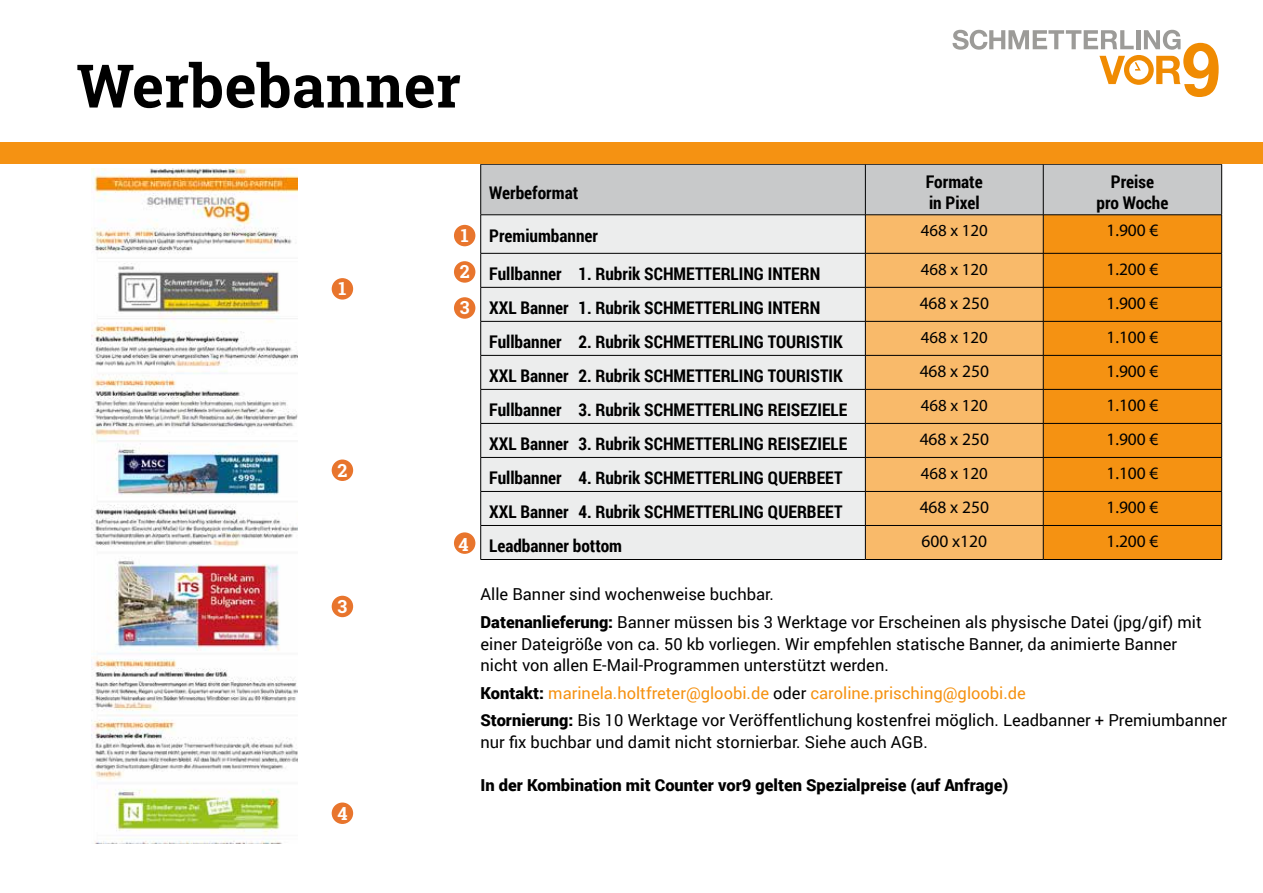
<style>
.page{position:relative;width:1263px;height:893px;background:#fff}
.page>*{position:absolute;margin:0;border:0;box-sizing:border-box;transform-origin:0 0}
.t1{font:700 60px "Roboto Slab";letter-spacing:.005em;color:#000}
.t2{font:700 18px "Roboto Slab";color:#fff}
.t3{font:700 17.4px/21px "Roboto Condensed";color:#000}
.t4{font:17.4px "Myriad Pro";color:#000}
.t5{font:16.95px "Myriad Pro";color:#000}
.t6{font:16.5px/27.6px "Roboto";color:#000}
.t7{font:900 16.5px "Roboto";color:#000}
.s1{font-weight:900}
.s2{color:#f59212}
</style>
<div class="page">
<div style="left:481px;top:165px;width:740px;height:50px;background:#c8c9ca"></div>
<svg style="left:481px;top:216px;width:384px;height:343px;background:#e6e7e7"></svg>
<div style="left:866px;top:216px;width:177px;height:343px;background:#f9ba6a"></div>
<div style="left:1044px;top:216px;width:177px;height:343px;background:#f59212"></div>
<hr style="left:480px;top:164px;width:385px;height:1px;background:#000">
<hr style="left:480px;top:164px;width:1px;height:51px;background:#000">
<hr style="left:865px;top:164px;width:178px;height:1px;background:#000">
<hr style="left:865px;top:164px;width:1px;height:51px;background:#000">
<hr style="left:1043px;top:164px;width:179px;height:1px;background:#000">
<hr style="left:1043px;top:164px;width:1px;height:51px;background:#000">
<hr style="left:1221px;top:164px;width:1px;height:51px;background:#000">
<hr style="left:480px;top:215px;width:385px;height:1px;background:#000">
<hr style="left:480px;top:215px;width:1px;height:38px;background:#000">
<hr style="left:865px;top:215px;width:178px;height:1px;background:#000">
<hr style="left:865px;top:215px;width:1px;height:38px;background:#000">
<hr style="left:480px;top:253px;width:385px;height:1px;background:#000">
<hr style="left:480px;top:253px;width:1px;height:34px;background:#000">
<hr style="left:865px;top:253px;width:178px;height:1px;background:#000">
<hr style="left:865px;top:253px;width:1px;height:34px;background:#000">
<hr style="left:480px;top:287px;width:385px;height:1px;background:#000">
<hr style="left:480px;top:288px;width:1px;height:33px;background:#000">
<hr style="left:865px;top:287px;width:178px;height:1px;background:#000">
<hr style="left:865px;top:288px;width:1px;height:33px;background:#000">
<hr style="left:480px;top:321px;width:385px;height:1px;background:#000">
<hr style="left:480px;top:322px;width:1px;height:33px;background:#000">
<hr style="left:865px;top:321px;width:178px;height:1px;background:#000">
<hr style="left:865px;top:322px;width:1px;height:33px;background:#000">
<hr style="left:480px;top:355px;width:385px;height:1px;background:#000">
<hr style="left:480px;top:356px;width:1px;height:33px;background:#000">
<hr style="left:865px;top:355px;width:178px;height:1px;background:#000">
<hr style="left:865px;top:356px;width:1px;height:33px;background:#000">
<hr style="left:480px;top:389px;width:385px;height:1px;background:#000">
<hr style="left:480px;top:390px;width:1px;height:33px;background:#000">
<hr style="left:865px;top:389px;width:178px;height:1px;background:#000">
<hr style="left:865px;top:390px;width:1px;height:33px;background:#000">
<hr style="left:480px;top:423px;width:385px;height:1px;background:#000">
<hr style="left:480px;top:424px;width:1px;height:33px;background:#000">
<hr style="left:865px;top:423px;width:178px;height:1px;background:#000">
<hr style="left:865px;top:424px;width:1px;height:33px;background:#000">
<hr style="left:480px;top:457px;width:385px;height:1px;background:#000">
<hr style="left:480px;top:458px;width:1px;height:33px;background:#000">
<hr style="left:865px;top:457px;width:178px;height:1px;background:#000">
<hr style="left:865px;top:458px;width:1px;height:33px;background:#000">
<hr style="left:480px;top:491px;width:385px;height:1px;background:#000">
<hr style="left:480px;top:492px;width:1px;height:33px;background:#000">
<hr style="left:865px;top:491px;width:178px;height:1px;background:#000">
<hr style="left:865px;top:492px;width:1px;height:33px;background:#000">
<hr style="left:480px;top:525px;width:385px;height:1px;background:#000">
<hr style="left:480px;top:526px;width:1px;height:33px;background:#000">
<hr style="left:865px;top:525px;width:178px;height:1px;background:#000">
<hr style="left:865px;top:526px;width:1px;height:33px;background:#000">
<hr style="left:480px;top:559px;width:385px;height:1px;background:#000">
<hr style="left:865px;top:559px;width:178px;height:1px;background:#000">
<hr style="left:1043px;top:215px;width:179px;height:1px;background:#000">
<hr style="left:1043px;top:215px;width:1px;height:38px;background:#000">
<hr style="left:1221px;top:215px;width:1px;height:38px;background:#000">
<hr style="left:1043px;top:253px;width:179px;height:1px;background:#000">
<hr style="left:1043px;top:253px;width:1px;height:34px;background:#000">
<hr style="left:1221px;top:253px;width:1px;height:34px;background:#000">
<hr style="left:1043px;top:287px;width:179px;height:1px;background:#000">
<hr style="left:1043px;top:288px;width:1px;height:33px;background:#000">
<hr style="left:1221px;top:288px;width:1px;height:33px;background:#000">
<hr style="left:1043px;top:322px;width:1px;height:33px;background:#000">
<hr style="left:1221px;top:322px;width:1px;height:33px;background:#000">
<hr style="left:1043px;top:356px;width:1px;height:33px;background:#000">
<hr style="left:1221px;top:356px;width:1px;height:33px;background:#000">
<hr style="left:1043px;top:321px;width:179px;height:1px;background:#000">
<hr style="left:1043px;top:355px;width:179px;height:1px;background:#000">
<hr style="left:1043px;top:389px;width:179px;height:1px;background:#000">
<hr style="left:1043px;top:390px;width:1px;height:33px;background:#000">
<hr style="left:1221px;top:390px;width:1px;height:33px;background:#000">
<hr style="left:1043px;top:423px;width:179px;height:1px;background:#000">
<hr style="left:1043px;top:424px;width:1px;height:33px;background:#000">
<hr style="left:1221px;top:424px;width:1px;height:33px;background:#000">
<hr style="left:1043px;top:457px;width:179px;height:1px;background:#000">
<hr style="left:1043px;top:458px;width:1px;height:33px;background:#000">
<hr style="left:1221px;top:458px;width:1px;height:33px;background:#000">
<hr style="left:1043px;top:491px;width:179px;height:1px;background:#000">
<hr style="left:1043px;top:492px;width:1px;height:33px;background:#000">
<hr style="left:1221px;top:492px;width:1px;height:33px;background:#000">
<hr style="left:1043px;top:525px;width:179px;height:1px;background:#000">
<hr style="left:1043px;top:526px;width:1px;height:33px;background:#000">
<hr style="left:1221px;top:526px;width:1px;height:33px;background:#000">
<hr style="left:1043px;top:559px;width:179px;height:1px;background:#000">
<div style="left:454px;top:225px;width:21px;height:21px;background:#e8752d;border-radius:50%"></div>
<div style="left:332px;top:278px;width:21px;height:22px;background:#e8752d;border-radius:50%"></div>
<div style="left:454px;top:297px;width:21px;height:22px;background:#e8752d;border-radius:50%"></div>
<div style="left:332px;top:596px;width:21px;height:21px;background:#e8752d;border-radius:50%"></div>
<div style="left:454px;top:261px;width:21px;height:22px;background:#e8752d;border-radius:50%"></div>
<div style="left:332px;top:459px;width:21px;height:22px;background:#e8752d;border-radius:50%"></div>
<div style="left:454px;top:532px;width:21px;height:22px;background:#e8752d;border-radius:50%"></div>
<div style="left:332px;top:802px;width:21px;height:22px;background:#e8752d;border-radius:50%"></div>
<svg style="left:952px;top:30px;width:266px;height:67px"></svg>
<div style="left:0;top:142px;width:1263px;height:22px;background:#f59212"></div>
<img style="left:91px;top:169px;width:207px;height:674px">
<h1 class="t1" style="left:77px;top:45px;width:386px">Werbebanner</h1>
<p class="t2" style="left:338px;top:276px;width:9px">1</p>
<p class="t2" style="left:337px;top:458px;width:11px">2</p>
<p class="t2" style="left:337px;top:594px;width:11px">3</p>
<p class="t2" style="left:337px;top:801px;width:12px">4</p>
<p class="t2" style="left:461px;top:223px;width:9px">1</p>
<p class="t2" style="left:460px;top:259px;width:11px">2</p>
<p class="t2" style="left:460px;top:295px;width:11px">3</p>
<p class="t2" style="left:458px;top:532px;width:12px">4</p>
<p class="t3" style="left:489px;top:181px;width:91px">Werbeformat</p>
<p class="t3" style="left:926px;top:171px;width:59px">Formate in Pixel</p>
<p class="t3" style="left:1096px;top:171px;width:73px;text-align:center">Preise<br>pro Woche</p>
<p class="t3" style="left:489px;top:224px;width:110px">Premiumbanner</p>
<p class="t5" style="left:921px;top:220px;width:68px">468 x 120</p>
<p class="t4" style="left:1106px;top:220px;width:54px">1.900 €</p>
<p class="t3" style="left:489px;top:263px;width:333px">Fullbanner 1. Rubrik SCHMETTERLING INTERN</p>
<p class="t5" style="left:921px;top:258px;width:68px">468 x 120</p>
<p class="t4" style="left:1106px;top:258px;width:54px">1.200 €</p>
<p class="t3" style="left:489px;top:297px;width:333px">XXL Banner 1. Rubrik SCHMETTERLING INTERN</p>
<p class="t4" style="left:920px;top:292px;width:71px">468 x 250</p>
<p class="t4" style="left:1106px;top:292px;width:54px">1.900 €</p>
<p class="t3" style="left:489px;top:331px;width:355px">Fullbanner 2. Rubrik SCHMETTERLING TOURISTIK</p>
<p class="t5" style="left:921px;top:326px;width:68px">468 x 120</p>
<p class="t4" style="left:1106px;top:326px;width:54px">1.100 €</p>
<p class="t3" style="left:489px;top:365px;width:355px">XXL Banner 2. Rubrik SCHMETTERLING TOURISTIK</p>
<p class="t4" style="left:920px;top:360px;width:71px">468 x 250</p>
<p class="t4" style="left:1106px;top:360px;width:54px">1.900 €</p>
<p class="t3" style="left:489px;top:399px;width:360px">Fullbanner 3. Rubrik SCHMETTERLING REISEZIELE</p>
<p class="t5" style="left:921px;top:394px;width:68px">468 x 120</p>
<p class="t4" style="left:1106px;top:394px;width:54px">1.100 €</p>
<p class="t3" style="left:489px;top:433px;width:360px">XXL Banner 3. Rubrik SCHMETTERLING REISEZIELE</p>
<p class="t4" style="left:920px;top:428px;width:71px">468 x 250</p>
<p class="t4" style="left:1106px;top:428px;width:54px">1.900 €</p>
<p class="t3" style="left:489px;top:467px;width:355px">Fullbanner 4. Rubrik SCHMETTERLING QUERBEET</p>
<p class="t5" style="left:921px;top:462px;width:68px">468 x 120</p>
<p class="t4" style="left:1106px;top:462px;width:54px">1.100 €</p>
<p class="t3" style="left:489px;top:501px;width:355px">XXL Banner 4. Rubrik SCHMETTERLING QUERBEET</p>
<p class="t4" style="left:920px;top:496px;width:71px">468 x 250</p>
<p class="t4" style="left:1106px;top:496px;width:54px">1.900 €</p>
<p class="t3" style="left:489px;top:535px;width:134px">Leadbanner bottom</p>
<p class="t4" style="left:921px;top:530px;width:67px">600 x120</p>
<p class="t4" style="left:1106px;top:530px;width:54px">1.200 €</p>
<p class="t6" style="left:480px;top:580px;width:723px">Alle Banner sind wochenweise buchbar.<br><span class="s1">Datenanlieferung:</span> Banner müssen bis 3 Werktage vor Erscheinen als physische Datei (jpg/gif) mit</p>
<p class="t6" style="left:480px;top:632px;width:698px;line-height:21.6px">einer Dateigröße von ca. 50 kb vorliegen. Wir empfehlen statische Banner, da animierte Banner nicht von allen E-Mail-Programmen unterstützt werden.</p>
<p class="t6" style="left:480px;top:678px;width:748px"><span class="s1">Kontakt:</span> <span class="s2">marinela.holtfreter@gloobi.de</span> oder <span class="s2">caroline.prisching@gloobi.de<br></span><span class="s1">Stornierung:</span> Bis 10 Werktage vor Veröffentlichung kostenfrei möglich. Leadbanner + Premiumbanner</p>
<p class="t6" style="left:480px;top:728px;width:449px">nur fix buchbar und damit nicht stornierbar. Siehe auch AGB.</p>
<p class="t7" style="left:480px;top:774px;width:529px">In der Kombination mit Counter vor9 gelten Spezialpreise (auf Anfrage)</p>
</div>
